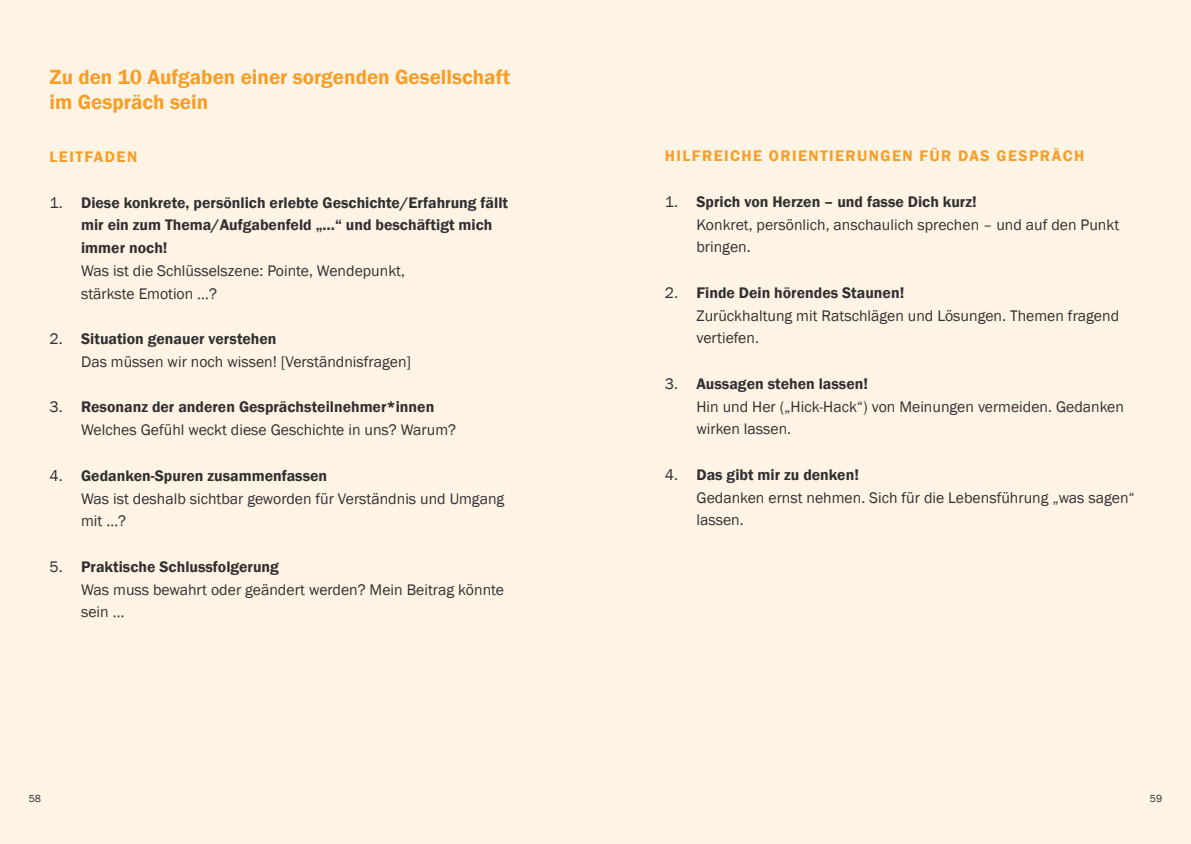
<style>
.page{position:relative;width:1191px;height:844px;background:#fff}
.page>*{position:absolute;margin:0;border:0;box-sizing:border-box;transform-origin:0 0}
.t1{font:600 21px/25px "Franklin Gothic";color:#f89e26}
.t2{font:15.75px/22.8px "Franklin Gothic";color:#312f30}
.t3{font:600 15.75px/22.8px "Franklin Gothic";color:#312f30}
.t4{font:600 15.75px "Franklin Gothic";letter-spacing:.09em;color:#f89e26}
.t5{font:10.5px "Franklin Gothic";color:#312f30}
.s1{font-weight:400}
.s2{font-weight:600}
</style>
<div class="page">
<div style="left:0;top:0;width:595px;height:843px;background:#fef4e6"></div>
<div style="left:595px;top:0;width:596px;height:843px;background:#fef4e6"></div>
<h1 class="t1" style="left:50px;top:65px;width:462px">Zu den 10 Aufgaben einer sorgenden Gesellschaft im Gespräch sein</h1>
<p class="t4" style="left:50px;top:147px;width:89px">LEITFADEN</p>
<p class="t3" style="left:81px;top:191px;width:428px;text-indent:-31px"><span class="s1">1.</span> Diese konkrete, persönlich erlebte Geschichte/Erfahrung fällt mir ein zum Thema/Aufgabenfeld „…“ und beschäftigt mich immer noch!</p>
<p class="t2" style="left:81px;top:259px;width:325px">Was ist die Schlüsselszene: Pointe, Wendepunkt, stärkste Emotion …?</p>
<p class="t2" style="left:81px;top:328px;width:331px;text-indent:-32px">2. <span class="s2">Situation genauer verstehen<br></span>Das müssen wir noch wissen! [Verständnisfragen]</p>
<p class="t2" style="left:81px;top:396px;width:376px;text-indent:-31px">3. <span class="s2">Resonanz der anderen Gesprächsteilnehmer*innen<br></span>Welches Gefühl weckt diese Geschichte in uns? Warum?</p>
<p class="t2" style="left:81px;top:464px;width:425px;text-indent:-32px">4. <span class="s2">Gedanken-Spuren zusammenfassen<br></span>Was ist deshalb sichtbar geworden für Verständnis und Umgang mit …?</p>
<p class="t2" style="left:81px;top:555px;width:424px;text-indent:-31px">5. <span class="s2">Praktische Schlussfolgerung<br></span>Was muss bewahrt oder geändert werden? Mein Beitrag könnte sein …</p>
<p class="t4" style="left:665px;top:146px;width:421px">HILFREICHE ORIENTIERUNGEN FÜR DAS GESPRÄCH</p>
<p class="t2" style="left:696px;top:190px;width:424px;text-indent:-32px">1. <span class="s2">Sprich von Herzen – und fasse Dich kurz!<br></span>Konkret, persönlich, anschaulich sprechen – und auf den Punkt bringen.</p>
<p class="t2" style="left:696px;top:281px;width:424px;text-indent:-32px">2. <span class="s2">Finde Dein hörendes Staunen!<br></span>Zurückhaltung mit Ratschlägen und Lösungen. Themen fragend vertiefen.</p>
<p class="t2" style="left:696px;top:372px;width:429px;text-indent:-32px">3. <span class="s2">Aussagen stehen lassen!<br></span>Hin und Her („Hick-Hack“) von Meinungen vermeiden. Gedanken wirken lassen.</p>
<p class="t2" style="left:696px;top:463px;width:440px;text-indent:-32px">4. <span class="s2">Das gibt mir zu denken!<br></span>Gedanken ernst nehmen. Sich für die Lebensführung „was sagen“ lassen.</p>
<p class="t5" style="left:29px;top:791px;width:14px">58</p>
<p class="t5" style="left:1149px;top:791px;width:14px">59</p>
</div>
